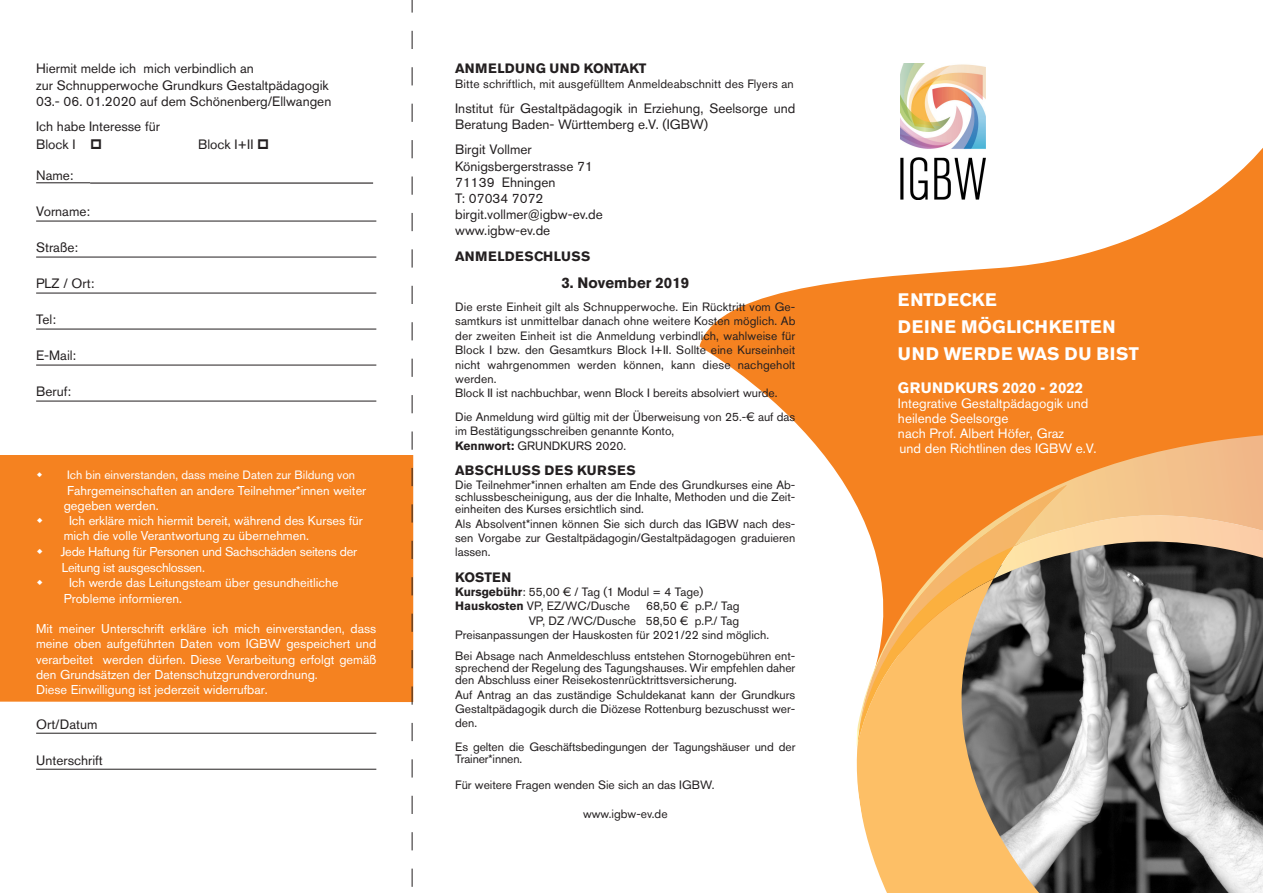
<style>
.page{position:relative;width:1263px;height:893px;background:#fff}
.page>*{position:absolute;margin:0;border:0;box-sizing:border-box;transform-origin:0 0}
.t1{font:700 18px/27px "Akzidenz Grotesk BE";letter-spacing:.04em;color:#fff}
.t2{font:700 15px "Akzidenz Grotesk BE";letter-spacing:.02em;color:#fff}
.t3{font:700 15px "Akzidenz Grotesk BE";color:#231f20}
.t4{font:13.5px/16.2px "Akzidenz Grotesk BQ";color:#231f20}
.t5{font:13.5px/15px "Akzidenz Grotesk BQ";color:#fff}
.t6{font:700 13.5px "Akzidenz Grotesk BE";letter-spacing:.02em;color:#231f20}
.t7{font:700 13.5px "Akzidenz Grotesk BE";letter-spacing:.04em;color:#231f20}
.t8{font:12.75px/15.3px "Akzidenz Grotesk BQ";color:#fff}
.t9{font:12.75px "Akzidenz Grotesk BQ";letter-spacing:-.02em;color:#fff}
.t10{font:12px/14.4px "Akzidenz Grotesk BQ";color:#231f20}
.t11{font:12px "Akzidenz Grotesk BQ";color:#fff}
.s1{font-family:"Akzidenz Grotesk BE";font-weight:700}
</style>
<div class="page">
<img style="left:1076px;top:734px;width:187px;height:159px">
<svg style="left:699px;top:135px;width:564px;height:371px;fill:#f58220"></svg>
<svg style="left:856px;top:734px;width:220px;height:159px;background:#d3ae7b"></svg>
<svg style="left:857px;top:485px;width:210px;height:259px;background:#b1946a"></svg>
<svg style="left:856px;top:725px;width:3px;height:22px"></svg>
<img style="left:858px;top:435px;width:405px;height:299px">
<img style="left:859px;top:485px;width:208px;height:244px">
<img style="left:1014px;top:518px;width:99px;height:28px">
<div style="left:0;top:455px;width:413px;height:247px;background:#f58220"></div>
<svg style="left:412px;top:0;width:1px;height:887px"></svg>
<hr style="left:36px;top:182px;width:54px;height:1px;background:#231f20">
<hr style="left:90px;top:182px;width:283px;height:2px;background:#231f20">
<hr style="left:36px;top:221px;width:340px;height:1px;background:#231f20">
<hr style="left:36px;top:257px;width:340px;height:1px;background:#231f20">
<hr style="left:36px;top:293px;width:340px;height:1px;background:#231f20">
<hr style="left:36px;top:329px;width:340px;height:1px;background:#231f20">
<hr style="left:36px;top:365px;width:340px;height:1px;background:#231f20">
<hr style="left:36px;top:401px;width:340px;height:1px;background:#231f20">
<hr style="left:36px;top:733px;width:340px;height:1px;background:#231f20">
<hr style="left:36px;top:769px;width:340px;height:1px;background:#231f20">
<img style="left:901px;top:64px;width:85px;height:136px">
<p class="t4" style="left:36px;top:60px;width:297px">Hiermit melde ich mich verbindlich an<br>zur Schnupperwoche Grundkurs Gestaltpädagogik<br>03.- 06. 01.2020 auf dem Schönenberg/Ellwangen</p>
<p class="t4" style="left:36px;top:117px;width:125px;line-height:18px">Ich habe Interesse für<br>Block I</p>
<p class="t4" style="left:198px;top:136px;width:57px">Block I+II</p>
<p class="t4" style="left:36px;top:168px;width:39px">Name:</p>
<p class="t4" style="left:36px;top:204px;width:55px">Vorname:</p>
<p class="t4" style="left:36px;top:240px;width:43px">Straße:</p>
<p class="t4" style="left:36px;top:276px;width:60px">PLZ / Ort:</p>
<p class="t4" style="left:36px;top:312px;width:21px">Tel:</p>
<p class="t4" style="left:36px;top:348px;width:42px">E-Mail:</p>
<p class="t4" style="left:36px;top:384px;width:36px">Beruf:</p>
<p class="t11" style="left:67px;top:468px;width:290px">Ich bin einverstanden, dass meine Daten zur Bildung von</p>
<p class="t8" style="left:67px;top:482px;width:301px">Fahrgemeinschaften an andere Teilnehmer*innen weiter</p>
<p class="t8" style="left:64px;top:498px;width:96px">gegeben werden.</p>
<p class="t8" style="left:69px;top:513px;width:295px">Ich erkläre mich hiermit bereit, während des Kurses für</p>
<p class="t8" style="left:64px;top:528px;width:247px">mich die volle Verantwortung zu übernehmen.</p>
<p class="t9" style="left:61px;top:544px;width:298px">Jede Haftung für Personen und Sachschäden seitens der</p>
<p class="t9" style="left:62px;top:560px;width:145px">Leitung ist ausgeschlossen.</p>
<p class="t8" style="left:69px;top:575px;width:271px">Ich werde das Leitungsteam über gesundheitliche</p>
<p class="t8" style="left:64px;top:590px;width:120px">Probleme informieren.</p>
<p class="t8" style="left:36px;top:621px;width:342px">Mit meiner Unterschrift erkläre ich mich einverstanden, dass meine oben aufgeführten Daten vom IGBW gespeichert und verarbeitet werden dürfen. Diese Verarbeitung erfolgt gemäß den Grundsätzen der Datenschutzgrundverordnung.<br>Diese Einwilligung ist jederzeit widerrufbar.</p>
<p class="t4" style="left:36px;top:716px;width:63px">Ort/Datum</p>
<p class="t4" style="left:36px;top:752px;width:68px">Unterschrift</p>
<p class="t6" style="left:455px;top:61px;width:193px">ANMELDUNG UND KONTAKT</p>
<p class="t10" style="left:455px;top:76px;width:340px">Bitte schriftlich, mit ausgefülltem Anmeldeabschnitt des Flyers an</p>
<p class="t4" style="left:455px;top:100px;width:342px">Institut für Gestaltpädagogik in Erziehung, Seelsorge und<br>Beratung Baden- Württemberg e.V. (IGBW)</p>
<p class="t4" style="left:455px;top:141px;width:149px">Birgit Vollmer<br>Königsbergerstrasse 71<br>71139 Ehningen<br>T: 07034 7072 birgit.vollmer@igbw-ev.de www.igbw-ev.de</p>
<p class="t6" style="left:455px;top:248px;width:137px">ANMELDESCHLUSS</p>
<p class="t3" style="left:561px;top:274px;width:129px">3. November 2019</p>
<p class="t10" style="left:455px;top:299px;width:342px">Die erste Einheit gilt als Schnupperwoche. Ein Rücktritt vom Ge&shy;samtkurs ist unmittelbar danach ohne weitere Kosten möglich. Ab der zweiten Einheit ist die Anmeldung verbindlich, wahlweise für Block I bzw. den Gesamtkurs Block I+II. Sollte eine Kurseinheit nicht wahrgenommen werden können, kann diese nachgeholt werden.<br>Block II ist nachbuchbar, wenn Block I bereits absolviert wurde.</p>
<p class="t10" style="left:455px;top:409px;width:342px">Die Anmeldung wird gültig mit der Überweisung von 25.-€ auf das im Bestätigungsschreiben genannte Konto,<br><span class="s1">Kennwort:</span> GRUNDKURS 2020.</p>
<p class="t7" style="left:455px;top:462px;width:182px">ABSCHLUSS DES KURSES</p>
<p class="t10" style="left:455px;top:479px;width:342px;line-height:12px;text-align:justify">Die Teilnehmer*innen erhalten am Ende des Grundkurses eine Ab&shy;schlussbescheinigung, aus der die Inhalte, Methoden und die Zeit&shy;einheiten des Kurses ersichtlich sind.</p>
<p class="t10" style="left:455px;top:516px;width:342px;text-align:justify">Als Absolvent*innen können Sie sich durch das IGBW nach des&shy;sen Vorgabe zur Gestaltpädagogin/Gestaltpädagogen graduieren lassen.</p>
<p class="t6" style="left:455px;top:569px;width:57px">KOSTEN</p>
<p class="t10" style="left:455px;top:584px;width:250px"><span class="s1">Kursgebühr</span>: 55,00 € / Tag (1 Modul = 4 Tage)<br><span class="s1">Hauskosten</span> VP, EZ/WC/Dusche</p>
<p class="t10" style="left:646px;top:599px;width:95px">68,50 € p.P./ Tag</p>
<p class="t10" style="left:529px;top:613px;width:212px">VP, DZ /WC/Dusche 58,50 € p.P./ Tag</p>
<p class="t10" style="left:455px;top:628px;width:315px">Preisanpassungen der Hauskosten für 2021/22 sind möglich.</p>
<p class="t10" style="left:455px;top:650px;width:342px;line-height:12px;text-align:justify">Bei Absage nach Anmeldeschluss entstehen Stornogebühren ent&shy;sprechend der Regelung des Tagungshauses. Wir empfehlen daher den Abschluss einer Reisekostenrücktrittsversicherung.</p>
<p class="t10" style="left:455px;top:687px;width:342px;text-align:justify">Auf Antrag an das zuständige Schuldekanat kann der Grundkurs Gestaltpädagogik durch die Diözese Rottenburg bezuschusst wer&shy;den.</p>
<p class="t10" style="left:455px;top:740px;width:342px;line-height:12px">Es gelten die Geschäftsbedingungen der Tagungshäuser und der<br>Trainer*innen.</p>
<p class="t10" style="left:455px;top:778px;width:261px">Für weitere Fragen wenden Sie sich an das IGBW.</p>
<p class="t10" style="left:583px;top:806px;width:86px">www.igbw-ev.de</p>
<h1 class="t1" style="left:898px;top:287px;width:242px">ENTDECKE<br>DEINE MÖGLICHKEITEN<br>UND WERDE WAS DU BIST</h1>
<p class="t2" style="left:898px;top:379px;width:187px">GRUNDKURS 2020 - 2022</p>
<p class="t5" style="left:898px;top:396px;width:200px">Integrative Gestaltpädagogik und heilende Seelsorge<br>nach Prof. Albert Höfer, Graz<br>und den Richtlinen des IGBW e.V.</p>
</div>
